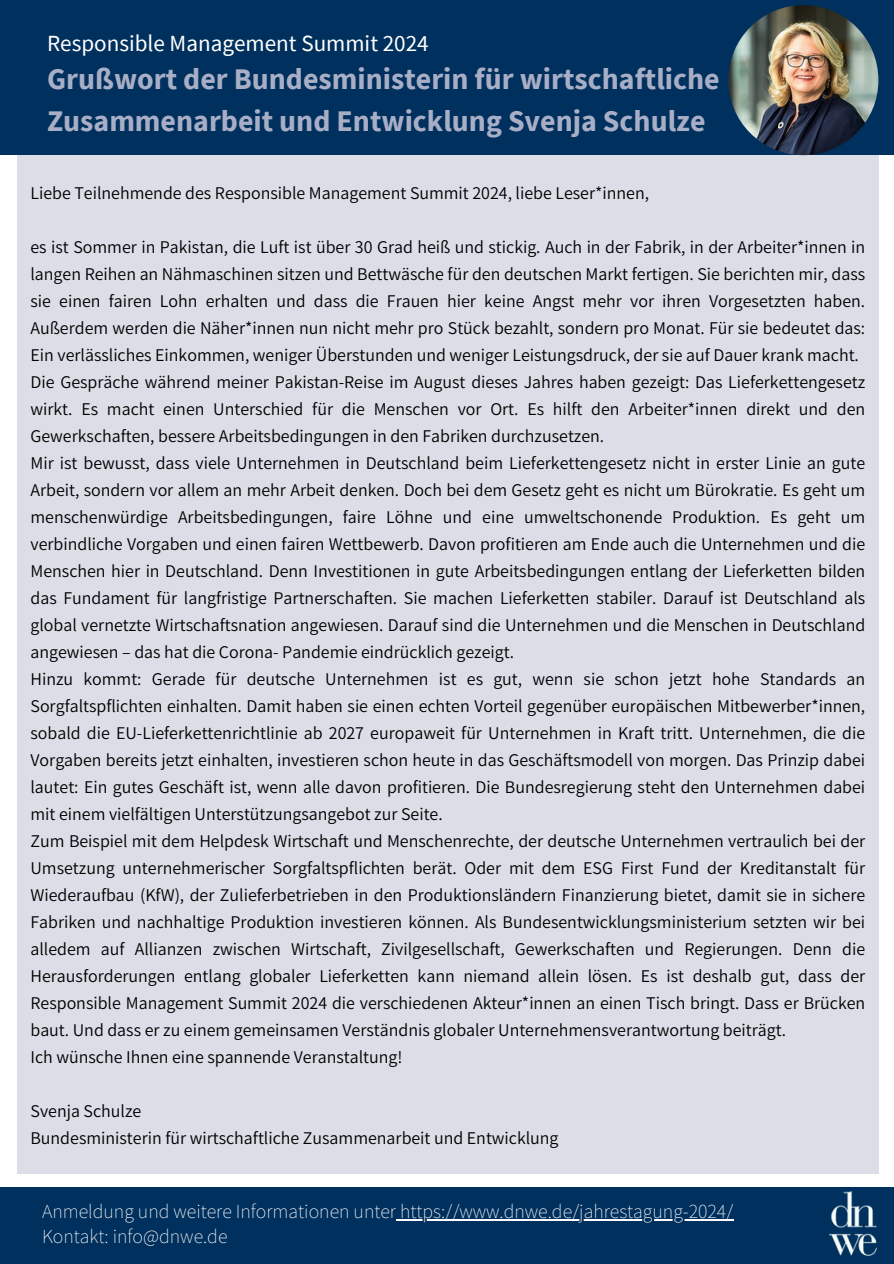
<style>
.page{position:relative;width:894px;height:1264px;background:#fff}
.page>*{position:absolute;margin:0;border:0;box-sizing:border-box;transform-origin:0 0}
.t1{font:700 29.85px/41.7px "Source Sans Pro";color:#a8aec5}
.t2{font:23.1px "Source Sans Pro";color:#fff}
.t3{font:200 18px "Source Han Sans JP";color:#fff}
.t4{font:16.05px/27px "Source Han Sans JP";color:#000;text-align:justify}
</style>
<div class="page">
<div style="left:0;top:0;width:893px;height:155px;background:#00305d"></div>
<div style="left:0;top:1187px;width:893px;height:76px;background:#00305d"></div>
<div style="left:17px;top:155px;width:861px;height:1019px;background:#dcdee7"></div>
<hr style="left:396px;top:1219px;width:337px;height:1px;background:#fff">
<img style="left:829px;top:1191px;width:48px;height:65px">
<img style="left:728px;top:5px;width:150px;height:150px;border-radius:50%">
<p class="t2" style="left:47px;top:28px;width:383px">Responsible Management Summit 2024</p>
<p class="t1" style="left:47px;top:58px;width:674px">Grußwort der Bundesministerin für wirtschaftliche<br>Zusammenarbeit und Entwicklung Svenja Schulze</p>
<h1 class="t4" style="left:30px;top:178px;width:620px">Liebe Teilnehmende des Responsible Management Summit 2024, liebe Leser*innen,</h1>
<p class="t4" style="left:30px;top:232px;width:836px">es ist Sommer in Pakistan, die Luft ist über 30 Grad heiß und stickig. Auch in der Fabrik, in der Arbeiter*innen in langen Reihen an Nähmaschinen sitzen und Bettwäsche für den deutschen Markt fertigen. Sie berichten mir, dass sie einen fairen Lohn erhalten und dass die Frauen hier keine Angst mehr vor ihren Vorgesetzten haben.<br>Außerdem werden die Näher*innen nun nicht mehr pro Stück bezahlt, sondern pro Monat. Für sie bedeutet das:<br>Ein verlässliches Einkommen, weniger Überstunden und weniger Leistungsdruck, der sie auf Dauer krank macht.</p>
<p class="t4" style="left:30px;top:367px;width:836px">Die Gespräche während meiner Pakistan-Reise im August dieses Jahres haben gezeigt: Das Lieferkettengesetz wirkt. Es macht einen Unterschied für die Menschen vor Ort. Es hilft den Arbeiter*innen direkt und den Gewerkschaften, bessere Arbeitsbedingungen in den Fabriken durchzusetzen.</p>
<p class="t4" style="left:30px;top:448px;width:836px">Mir ist bewusst, dass viele Unternehmen in Deutschland beim Lieferkettengesetz nicht in erster Linie an gute Arbeit, sondern vor allem an mehr Arbeit denken. Doch bei dem Gesetz geht es nicht um Bürokratie. Es geht um menschenwürdige Arbeitsbedingungen, faire Löhne und eine umweltschonende Produktion. Es geht um verbindliche Vorgaben und einen fairen Wettbewerb. Davon profitieren am Ende auch die Unternehmen und die Menschen hier in Deutschland. Denn Investitionen in gute Arbeitsbedingungen entlang der Lieferketten bilden das Fundament für langfristige Partnerschaften. Sie machen Lieferketten stabiler. Darauf ist Deutschland als global vernetzte Wirtschaftsnation angewiesen. Darauf sind die Unternehmen und die Menschen in Deutschland angewiesen – das hat die Corona- Pandemie eindrücklich gezeigt.</p>
<p class="t4" style="left:30px;top:664px;width:836px">Hinzu kommt: Gerade für deutsche Unternehmen ist es gut, wenn sie schon jetzt hohe Standards an Sorgfaltspflichten einhalten. Damit haben sie einen echten Vorteil gegenüber europäischen Mitbewerber*innen, sobald die EU-Lieferkettenrichtlinie ab 2027 europaweit für Unternehmen in Kraft tritt. Unternehmen, die die Vorgaben bereits jetzt einhalten, investieren schon heute in das Geschäftsmodell von morgen. Das Prinzip dabei lautet: Ein gutes Geschäft ist, wenn alle davon profitieren. Die Bundesregierung steht den Unternehmen dabei mit einem vielfältigen Unterstützungsangebot zur Seite.</p>
<p class="t4" style="left:30px;top:826px;width:836px">Zum Beispiel mit dem Helpdesk Wirtschaft und Menschenrechte, der deutsche Unternehmen vertraulich bei der Umsetzung unternehmerischer Sorgfaltspflichten berät. Oder mit dem ESG First Fund der Kreditanstalt für Wiederaufbau (KfW), der Zulieferbetrieben in den Produktionsländern Finanzierung bietet, damit sie in sichere Fabriken und nachhaltige Produktion investieren können. Als Bundesentwicklungsministerium setzten wir bei alledem auf Allianzen zwischen Wirtschaft, Zivilgesellschaft, Gewerkschaften und Regierungen. Denn die Herausforderungen entlang globaler Lieferketten kann niemand allein lösen. Es ist deshalb gut, dass der Responsible Management Summit 2024 die verschiedenen Akteur*innen an einen Tisch bringt. Dass er Brücken baut. Und dass er zu einem gemeinsamen Verständnis globaler Unternehmensverantwortung beiträgt.</p>
<p class="t4" style="left:30px;top:1042px;width:373px">Ich wünsche Ihnen eine spannende Veranstaltung!</p>
<p class="t4" style="left:30px;top:1096px;width:112px">Svenja Schulze</p>
<p class="t4" style="left:30px;top:1123px;width:529px">Bundesministerin für wirtschaftliche Zusammenarbeit und Entwicklung</p>
<p class="t3" style="left:42px;top:1197px;width:692px">Anmeldung und weitere Informationen unter https://www.dnwe.de/jahrestagung-2024/</p>
<h2 class="t3" style="left:42px;top:1222px;width:187px">Kontakt: info@dnwe.de</h2>
</div>
